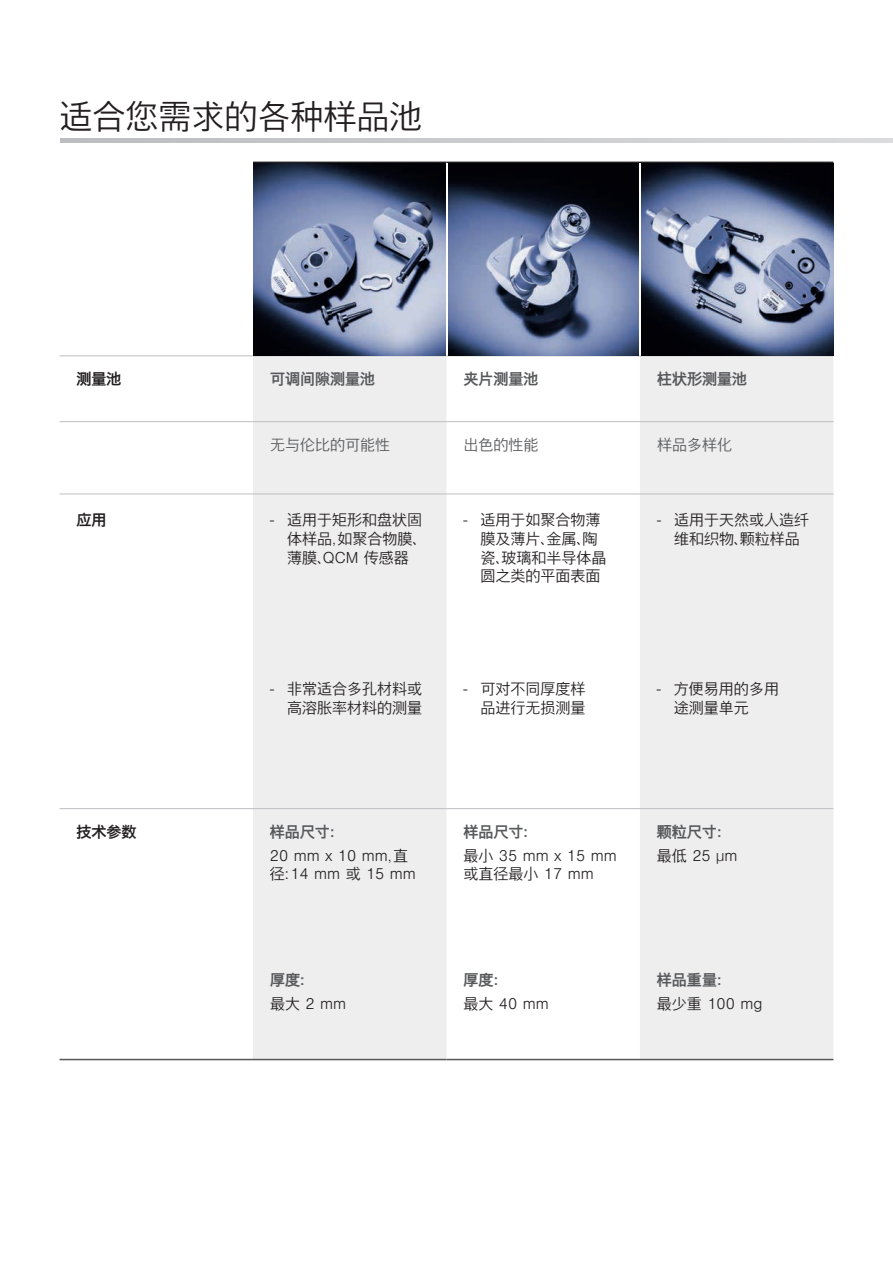
<style>
.page{position:relative;width:893px;height:1263px;background:#fff}
.page>*{position:absolute;margin:0;border:0;box-sizing:border-box;transform-origin:0 0}
.t1{font:300 33px "Nimbus Sans Global";color:#231f20}
.t2{font:300 15px/18.8px "Nimbus Sans Global";color:#231f20}
.t3{font:500 15px "Nimbus Sans Global";color:#57585a}
.t4{font:300 15px "Nimbus Sans Global";color:#57585a}
.t5{font:500 15px "Nimbus Sans Global";color:#231f20}
</style>
<div class="page">
<svg style="left:60px;top:139px;width:833px;height:4px;background:#cbccce"></svg>
<svg style="left:253px;top:356px;width:581px;height:703px;fill:#eeeeef"></svg>
<hr style="left:60px;top:421px;width:193px;height:1px;background:#bcbdc0">
<hr style="left:253px;top:421px;width:193px;height:1px;background:#bcbdc0">
<hr style="left:446px;top:421px;width:194px;height:1px;background:#bcbdc0">
<hr style="left:640px;top:421px;width:193px;height:1px;background:#bcbdc0">
<hr style="left:60px;top:494px;width:193px;height:1px;background:#bcbdc0">
<hr style="left:253px;top:494px;width:193px;height:1px;background:#bcbdc0">
<hr style="left:446px;top:494px;width:194px;height:1px;background:#bcbdc0">
<hr style="left:640px;top:494px;width:193px;height:1px;background:#bcbdc0">
<hr style="left:253px;top:162px;width:193px;height:1px;background:#231f20">
<hr style="left:446px;top:162px;width:194px;height:1px;background:#231f20">
<hr style="left:640px;top:162px;width:193px;height:1px;background:#231f20">
<hr style="left:60px;top:355px;width:193px;height:1px;background:#bcbdc0">
<hr style="left:253px;top:355px;width:193px;height:1px;background:#bcbdc0">
<hr style="left:446px;top:355px;width:194px;height:1px;background:#bcbdc0">
<hr style="left:640px;top:355px;width:193px;height:1px;background:#bcbdc0">
<hr style="left:60px;top:1059px;width:193px;height:1px;background:#57585a">
<hr style="left:253px;top:1059px;width:193px;height:1px;background:#57585a">
<hr style="left:446px;top:1059px;width:194px;height:1px;background:#57585a">
<hr style="left:640px;top:1059px;width:193px;height:1px;background:#57585a">
<hr style="left:60px;top:808px;width:193px;height:1px;background:#bcbdc0">
<hr style="left:253px;top:808px;width:193px;height:1px;background:#bcbdc0">
<hr style="left:446px;top:808px;width:194px;height:1px;background:#bcbdc0">
<hr style="left:640px;top:808px;width:193px;height:1px;background:#bcbdc0">
<img style="left:253px;top:163px;width:192px;height:192px">
<img style="left:448px;top:163px;width:190px;height:192px">
<img style="left:641px;top:163px;width:192px;height:192px">
<h1 class="t1" style="left:60px;top:97px;width:364px">适合您需求的各种样品池</h1>
<p class="t5" style="left:77px;top:370px;width:46px">测量池</p>
<p class="t3" style="left:270px;top:370px;width:106px">可调间隙测量池</p>
<p class="t3" style="left:463px;top:370px;width:76px">夹片测量池</p>
<p class="t3" style="left:657px;top:370px;width:91px">柱状形测量池</p>
<p class="t4" style="left:270px;top:436px;width:122px">无与伦比的可能性</p>
<p class="t4" style="left:464px;top:436px;width:76px">出色的性能</p>
<p class="t4" style="left:657px;top:436px;width:76px">样品多样化</p>
<p class="t5" style="left:77px;top:511px;width:31px">应用</p>
<p class="t2" style="left:287px;top:510px;width:141px;text-indent:-17px">- 适用于矩形和盘状固体样品，如聚合物膜、薄膜、QCM 传感器</p>
<p class="t2" style="left:481px;top:510px;width:127px;text-indent:-17px">- 适用于如聚合物薄膜及薄片、金属、陶瓷、玻璃和半导体晶圆之类的平面表面</p>
<p class="t2" style="left:657px;top:510px;width:154px;text-align:center">- 适用于天然或人造纤维和织物、颗粒样品</p>
<p class="t2" style="left:270px;top:679px;width:154px;text-align:right">- 非常适合多孔材料或高溶胀率材料的测量</p>
<p class="t2" style="left:463px;top:679px;width:124px;text-align:right">- 可对不同厚度样品进行无损测量</p>
<p class="t2" style="left:674px;top:679px;width:106px;text-indent:-17px">- 方便易用的多用途测量单元</p>
<p class="t5" style="left:76px;top:823px;width:61px">技术参数</p>
<p class="t3" style="left:270px;top:823px;width:76px">样品尺寸：</p>
<p class="t2" style="left:270px;top:846px;width:148px;line-height:18px">20 mm x 10 mm，直径：14 mm 或 15 mm</p>
<p class="t3" style="left:270px;top:971px;width:46px">厚度：</p>
<p class="t2" style="left:270px;top:995px;width:78px">最大 2 mm</p>
<p class="t3" style="left:463px;top:823px;width:76px">样品尺寸：</p>
<p class="t2" style="left:463px;top:846px;width:155px;line-height:18px">最小 35 mm x 15 mm或直径最小 17 mm</p>
<p class="t3" style="left:463px;top:971px;width:46px">厚度：</p>
<p class="t2" style="left:463px;top:995px;width:87px">最大 40 mm</p>
<p class="t3" style="left:657px;top:823px;width:66px">颗粒尺寸:</p>
<p class="t2" style="left:657px;top:846px;width:82px">最低 25 µm</p>
<p class="t3" style="left:657px;top:971px;width:76px">样品重量：</p>
<p class="t2" style="left:657px;top:995px;width:107px">最少重 100 mg</p>
</div>
